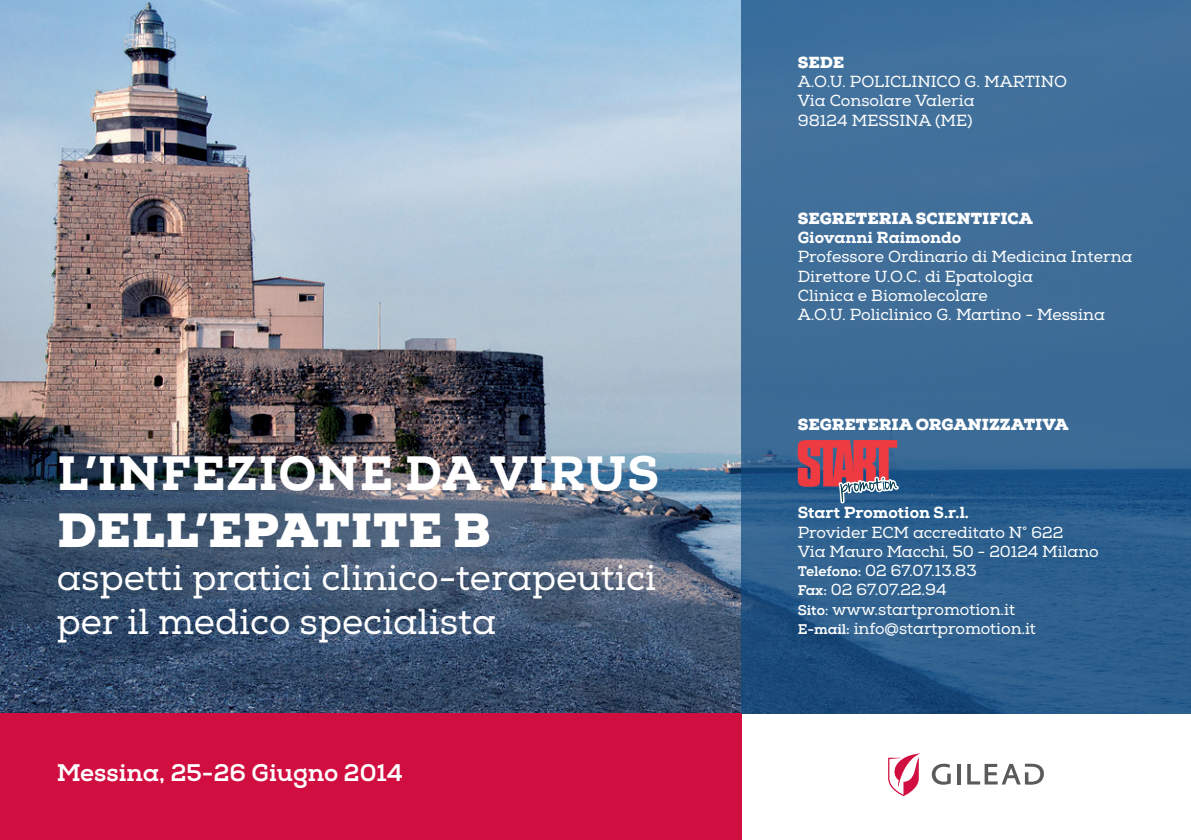
<style>
.page{position:relative;width:1191px;height:840px;background:#fff}
.page>*{position:absolute;margin:0;border:0;box-sizing:border-box;transform-origin:0 0}
.t1{font:800 48px "Nexa Slab";letter-spacing:.015em;color:#fff}
.t2{font:900 48px "Nexa Slab";letter-spacing:.015em;color:#fff}
.t3{font:36px/43.2px "Nexa Slab";color:#fff}
.t4{font:800 24px "Nexa Slab";color:#fff}
.t5{font:16px/19.2px "Nexa Slab";letter-spacing:-.005em;color:#fff}
.t6{font:900 16px "Nexa Slab";color:#fff}
.t7{font:800 16px "Nexa Slab";color:#fff}
.s1{font-weight:800;font-size:14px}
</style>
<div class="page">
<img style="left:0;top:0;width:741px;height:712px">
<div style="left:0;top:712px;width:741px;height:127px;background:#d10e40"></div>
<svg style="left:741px;top:0;width:450px;height:712px;background:#366793"></svg>
<svg style="left:931px;top:763px;width:19px;height:21px"></svg>
<hr style="left:957px;top:763px;width:3px;height:21px;background:#5a5a5d">
<svg style="left:967px;top:763px;width:77px;height:21px"></svg>
<svg style="left:888px;top:753px;width:32px;height:42px"></svg>
<svg style="left:797px;top:440px;width:101px;height:63px;background:#9e546a"></svg>
<h1 class="t1" style="left:57px;top:442px;width:603px">L’infezione da virus</h1>
<h1 class="t2" style="left:57px;top:499px;width:435px">DELL’EPATITE B</h1>
<h2 class="t3" style="left:57px;top:557px;width:601px">aspetti pratici clinico-terapeutici per il medico specialista</h2>
<h3 class="t4" style="left:57px;top:757px;width:348px">Messina, 25-26 Giugno 2014</h3>
<p class="t6" style="left:797px;top:52px;width:24px">SEDE</p>
<p class="t5" style="left:797px;top:72px;width:271px">A.O.U. POLICLINICO G. MARTINO<br>Via Consolare Valeria<br>98124 MESSINA (ME)</p>
<p class="t6" style="left:797px;top:208px;width:59px">SEGRETE</p>
<p class="t6" style="left:879px;top:208px;width:155px">RIA SCIENTI FICA</p>
<p class="t7" style="left:797px;top:227px;width:165px">Giovanni Raimondo</p>
<p class="t5" style="left:797px;top:247px;width:336px">Professore Ordinario di Medicina Interna Direttore U.O.C. di Epatologia<br>Clinica e Biomolecolare<br>A.O.U. Policlinico G. Martino - Messina</p>
<p class="t6" style="left:797px;top:413px;width:59px">SEGRETE</p>
<p class="t6" style="left:879px;top:413px;width:144px">RIA ORGANIZZATI</p>
<p class="t6" style="left:1042px;top:413px;width:27px">VA</p>
<p class="t7" style="left:797px;top:502px;width:173px">Start Promotion S.r.l.</p>
<p class="t5" style="left:797px;top:522px;width:302px">Provider ECM accreditato N° 622<br>Via Mauro Macchi, 50 - 20124 Milano<br><span class="s1">Telefono:</span> 02 67.07.13.83<br><span class="s1">Fax:</span> 02 67.07.22.94<br><span class="s1">Sito</span>: www.startpromotion.it<br><span class="s1">E-mail:</span> info@startpromotion.it</p>
</div>
